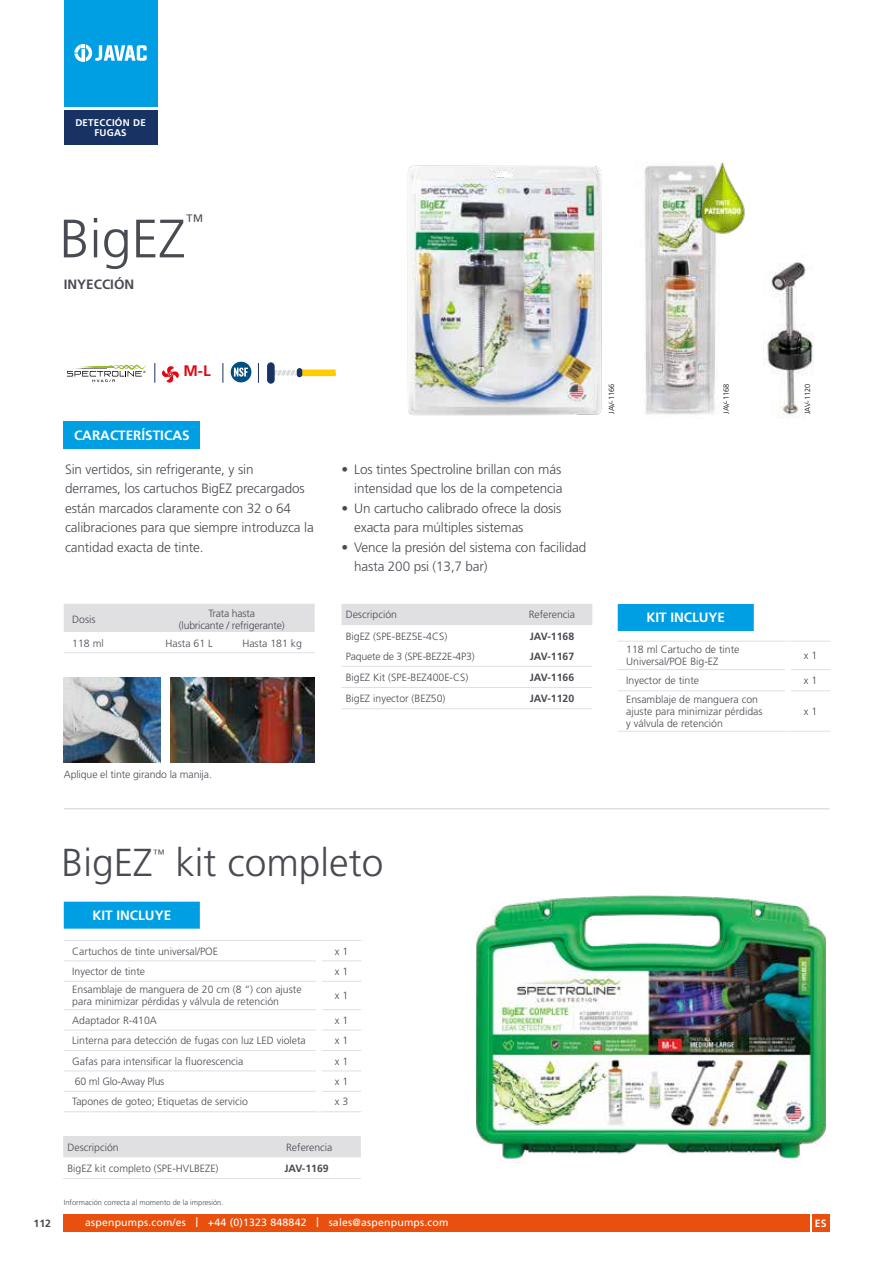
<style>
.page{position:relative;width:893px;height:1263px;background:#fff}
.page>*{position:absolute;margin:0;border:0;box-sizing:border-box;transform-origin:0 0}
.t1{font:300 54px "Frutiger LT Pro";color:#494b52}
.t2{font:300 39px "Frutiger LT Pro";color:#494b52}
.t3{font:300 18px "Frutiger LT Pro";color:#494b52}
.t4{font:700 15.3px "Frutiger LT Pro";color:#e30613}
.t5{font:300 13.5px/19.5px "Frutiger LT Pro";letter-spacing:-.01em;color:#494b52}
.t6{font:700 13.5px "Frutiger LT Pro";color:#fff}
.t7{font:700 13.5px "Frutiger LT Pro";color:#494b52}
.t8{font:300 12px "Frutiger LT Pro";color:#494b52}
.t9{font:300 10.5px/12px "Frutiger LT Pro";color:#494b52}
.t10{font:300 10.5px/12px "Frutiger LT Pro";letter-spacing:-.02em;color:#494b52;text-align:center}
.t11{font:10.5px "Frutiger LT Pro";letter-spacing:.02em;color:#fff}
.t12{font:700 10.5px "Frutiger LT Pro";color:#494b52}
.t13{font:700 10.5px "Frutiger LT Pro";color:#fff}
.t14{font:700 9.75px/10.5px "Frutiger LT Pro";letter-spacing:.025em;color:#fff;text-align:center}
.t15{font:300 7.5px "Frutiger LT Pro";color:#494b52}
.t16{font:300 7.5px "Frutiger LT Pro";letter-spacing:-.01em;color:#000}
.s1{font-size:13.2px}
</style>
<div class="page">
<div style="left:64px;top:1214px;width:746px;height:17px;background:#e9500e"></div>
<div style="left:812px;top:1214px;width:17px;height:17px;background:#e9500e"></div>
<div style="left:64px;top:605px;width:251px;height:26px;background:#e0e0e3"></div>
<hr style="left:64px;top:604px;width:85px;height:1px;background:#e0e0e3">
<hr style="left:149px;top:604px;width:81px;height:1px;background:#e0e0e3">
<hr style="left:230px;top:604px;width:85px;height:1px;background:#e0e0e3">
<hr style="left:64px;top:631px;width:85px;height:1px;background:#e0e0e3">
<hr style="left:64px;top:652px;width:85px;height:1px;background:#e0e0e3">
<hr style="left:149px;top:631px;width:81px;height:1px;background:#e0e0e3">
<hr style="left:149px;top:652px;width:81px;height:1px;background:#e0e0e3">
<hr style="left:230px;top:631px;width:85px;height:1px;background:#e0e0e3">
<hr style="left:230px;top:652px;width:85px;height:1px;background:#e0e0e3">
<div style="left:64px;top:421px;width:136px;height:27px;background:#009fe3"></div>
<hr style="left:64px;top:808px;width:765px;height:1px;background:#e0e0e3">
<div style="left:341px;top:604px;width:251px;height:21px;background:#e0e0e3"></div>
<hr style="left:341px;top:666px;width:171px;height:1px;background:#e0e0e3">
<hr style="left:512px;top:666px;width:80px;height:1px;background:#e0e0e3">
<hr style="left:341px;top:687px;width:171px;height:1px;background:#e0e0e3">
<hr style="left:512px;top:687px;width:80px;height:1px;background:#e0e0e3">
<hr style="left:341px;top:708px;width:171px;height:1px;background:#e0e0e3">
<hr style="left:512px;top:708px;width:80px;height:1px;background:#e0e0e3">
<div style="left:618px;top:604px;width:136px;height:27px;background:#009fe3"></div>
<hr style="left:618px;top:641px;width:170px;height:1px;background:#e0e0e3">
<hr style="left:618px;top:669px;width:167px;height:1px;background:#e0e0e3">
<hr style="left:618px;top:690px;width:167px;height:1px;background:#e0e0e3">
<hr style="left:618px;top:731px;width:170px;height:1px;background:#e0e0e3">
<hr style="left:788px;top:641px;width:42px;height:1px;background:#e0e0e3">
<hr style="left:791px;top:669px;width:39px;height:1px;background:#e0e0e3">
<hr style="left:791px;top:690px;width:39px;height:1px;background:#e0e0e3">
<hr style="left:788px;top:731px;width:42px;height:1px;background:#e0e0e3">
<div style="left:785px;top:641px;width:6px;height:28px;background:#fff"></div>
<div style="left:64px;top:902px;width:136px;height:27px;background:#009fe3"></div>
<hr style="left:64px;top:940px;width:255px;height:1px;background:#e0e0e3">
<hr style="left:64px;top:960px;width:252px;height:1px;background:#e0e0e3">
<hr style="left:64px;top:981px;width:252px;height:1px;background:#e0e0e3">
<hr style="left:64px;top:1009px;width:252px;height:1px;background:#e0e0e3">
<hr style="left:319px;top:940px;width:42px;height:1px;background:#e0e0e3">
<hr style="left:322px;top:960px;width:39px;height:1px;background:#e0e0e3">
<hr style="left:322px;top:981px;width:39px;height:1px;background:#e0e0e3">
<hr style="left:322px;top:1009px;width:39px;height:1px;background:#e0e0e3">
<hr style="left:64px;top:1030px;width:252px;height:1px;background:#e0e0e3">
<hr style="left:64px;top:1050px;width:252px;height:1px;background:#e0e0e3">
<hr style="left:322px;top:1030px;width:39px;height:1px;background:#e0e0e3">
<hr style="left:322px;top:1050px;width:39px;height:1px;background:#e0e0e3">
<hr style="left:64px;top:1070px;width:252px;height:1px;background:#e0e0e3">
<hr style="left:64px;top:1091px;width:252px;height:1px;background:#e0e0e3">
<hr style="left:64px;top:1111px;width:255px;height:1px;background:#e0e0e3">
<hr style="left:322px;top:1070px;width:39px;height:1px;background:#e0e0e3">
<hr style="left:322px;top:1091px;width:39px;height:1px;background:#e0e0e3">
<hr style="left:319px;top:1111px;width:42px;height:1px;background:#e0e0e3">
<div style="left:63px;top:1136px;width:298px;height:21px;background:#e0e0e3"></div>
<hr style="left:63px;top:1178px;width:217px;height:1px;background:#e0e0e3">
<hr style="left:280px;top:1178px;width:81px;height:1px;background:#e0e0e3">
<img style="left:64px;top:677px;width:96px;height:86px">
<img style="left:170px;top:677px;width:145px;height:86px">
<svg style="left:154px;top:363px;width:1px;height:20px"></svg>
<svg style="left:67px;top:364px;width:80px;height:18px"></svg>
<svg style="left:162px;top:366px;width:17px;height:17px"></svg>
<div style="left:268px;top:363px;width:6px;height:20px;background:#183264;border-radius:3px"></div>
<div style="left:267px;top:362px;width:8px;height:22px;border:1px solid #183264;border-radius:3px"></div>
<svg style="left:273px;top:369px;width:63px;height:7px"></svg>
<div style="left:297px;top:368px;width:5px;height:9px;background:#183264;border-radius:3px"></div>
<svg style="left:222px;top:363px;width:1px;height:20px"></svg>
<svg style="left:258px;top:363px;width:1px;height:20px"></svg>
<svg style="left:231px;top:362px;width:20px;height:20px"></svg>
<svg style="left:234px;top:368px;width:14px;height:9px"></svg>
<img style="left:407px;top:165px;width:195px;height:251px">
<img style="left:645px;top:165px;width:71px;height:250px">
<img style="left:763px;top:262px;width:51px;height:155px">
<img style="left:695px;top:162px;width:50px;height:77px">
<img style="left:476px;top:895px;width:349px;height:268px">
<svg style="left:64px;top:0;width:93px;height:145px;background:#168bc6"></svg>
<p class="t14" style="left:75px;top:117px;width:72px">DETECCIÓN DE<br>FUGAS</p>
<h1 class="t1" style="left:60px;top:207px;width:128px">BigEZ</h1>
<h3 class="t3" style="left:186px;top:211px;width:19px">™</h3>
<p class="t7" style="left:64px;top:276px;width:72px">INYECCIÓN</p>
<h3 class="t4" style="left:184px;top:361px;width:29px">M-L</h3>
<p class="t6" style="left:74px;top:427px;width:117px">CARACTERÍSTICAS</p>
<p class="t5" style="left:65px;top:459px;width:250px">Sin vertidos, sin refrigerante, y sin<br>derrames, los cartuchos BigEZ precargados están marcados claramente con 32 o 64 calibraciones para que siempre introduzca la cantidad exacta de tinte.</p>
<p class="t5" style="left:341px;top:459px;width:223px;text-align:right">• Los tintes Spectroline brillan con más intensidad que los de la competencia</p>
<p class="t5" style="left:354px;top:498px;width:209px;text-indent:-13px">• Un cartucho calibrado ofrece la dosis exacta para múltiples sistemas</p>
<p class="t5" style="left:354px;top:537px;width:233px;text-indent:-13px">• Vence la presión del sistema con facilidad hasta 200 psi (13,7 bar)</p>
<p class="t9" style="left:72px;top:614px;width:25px">Dosis</p>
<p class="t10" style="left:179px;top:608px;width:107px">Trata hasta<br>(lubricante / refrigerante)</p>
<p class="t9" style="left:72px;top:637px;width:33px">118 ml</p>
<p class="t9" style="left:166px;top:637px;width:49px">Hasta 61 L</p>
<p class="t9" style="left:242px;top:637px;width:61px">Hasta 181 kg</p>
<p class="t9" style="left:64px;top:768px;width:150px">Aplique el tinte girando la manija.</p>
<p class="t9" style="left:346px;top:609px;width:53px">Descripción</p>
<p class="t9" style="left:529px;top:609px;width:48px">Referencia</p>
<p class="t9" style="left:346px;top:630px;width:103px">BigEZ (SPE-BEZ5E-4CS)</p>
<p class="t12" style="left:530px;top:630px;width:46px">JAV-1168</p>
<p class="t10" style="left:346px;top:651px;width:131px">Paquete de 3 (SPE-BEZ2E-4P3)</p>
<p class="t12" style="left:530px;top:650px;width:46px">JAV-1167</p>
<p class="t9" style="left:346px;top:671px;width:124px">BigEZ Kit (SPE-BEZ400E-CS)</p>
<p class="t12" style="left:530px;top:671px;width:46px">JAV-1166</p>
<p class="t9" style="left:346px;top:692px;width:101px">BigEZ inyector (BEZ50)</p>
<p class="t12" style="left:530px;top:692px;width:46px">JAV-1120</p>
<p class="t16" style="left:607px;top:414px;width:31px;rotate:-90deg">JAV-1166</p>
<p class="t16" style="left:722px;top:414px;width:31px;rotate:-90deg">JAV-1168</p>
<p class="t16" style="left:803px;top:414px;width:31px;rotate:-90deg">JAV-1120</p>
<p class="t6" style="left:646px;top:610px;width:80px">KIT INCLUYE</p>
<p class="t9" style="left:626px;top:644px;width:115px">118 ml Cartucho de tinte<br>Universal/POE Big-EZ</p>
<p class="t9" style="left:804px;top:650px;width:15px">x 1</p>
<p class="t9" style="left:626px;top:675px;width:74px">Inyector de tinte</p>
<p class="t9" style="left:804px;top:675px;width:15px">x 1</p>
<p class="t9" style="left:626px;top:693px;width:138px">Ensamblaje de manguera con ajuste para minimizar pérdidas y válvula de retención</p>
<p class="t9" style="left:804px;top:705px;width:15px">x 1</p>
<h2 class="t2" style="left:62px;top:839px;width:93px">BigEZ</h2>
<p class="t8" style="left:153px;top:846px;width:13px">™</p>
<h2 class="t2" style="left:175px;top:839px;width:209px">kit completo</h2>
<p class="t6" style="left:92px;top:907px;width:80px">KIT INCLUYE</p>
<p class="t9" style="left:72px;top:945px;width:147px">Cartuchos de tinte universal/POE</p>
<p class="t9" style="left:335px;top:945px;width:15px">x 1</p>
<p class="t9" style="left:72px;top:965px;width:74px">Inyector de tinte</p>
<p class="t9" style="left:335px;top:965px;width:15px">x 1</p>
<p class="t9" style="left:72px;top:984px;width:231px">Ensamblaje de manguera de 20 cm (8 “) con ajuste para minimizar pérdidas y válvula de retención</p>
<p class="t9" style="left:335px;top:990px;width:15px">x 1</p>
<p class="t9" style="left:72px;top:1014px;width:86px">Adaptador R-410A</p>
<p class="t9" style="left:335px;top:1014px;width:15px">x 1</p>
<p class="t9" style="left:72px;top:1035px;width:235px">Linterna para detección de fugas con luz LED violeta</p>
<p class="t9" style="left:335px;top:1035px;width:15px">x 1</p>
<p class="t9" style="left:72px;top:1055px;width:173px">Gafas para intensificar la fluorescencia</p>
<p class="t9" style="left:335px;top:1055px;width:15px">x 1</p>
<p class="t10" style="left:75px;top:1075px;width:91px">60 ml Glo-Away Plus</p>
<p class="t9" style="left:335px;top:1075px;width:15px">x 1</p>
<p class="t9" style="left:72px;top:1096px;width:177px">Tapones de goteo; Etiquetas de servicio</p>
<p class="t9" style="left:335px;top:1096px;width:15px">x 3</p>
<p class="t9" style="left:67px;top:1141px;width:53px">Descripción</p>
<p class="t9" style="left:286px;top:1141px;width:48px">Referencia</p>
<p class="t9" style="left:67px;top:1162px;width:153px">BigEZ kit completo (SPE-HVLBEZE)</p>
<p class="t12" style="left:284px;top:1162px;width:46px">JAV-1169</p>
<p class="t15" style="left:64px;top:1198px;width:161px">Información correcta al momento de la impresión.</p>
<p class="t12" style="left:34px;top:1217px;width:19px">112</p>
<p class="t11" style="left:85px;top:1216px;width:365px">aspenpumps.com/es <span class="s1">l</span> +44 (0)1323 848842 <span class="s1">l</span> sales@aspenpumps.com</p>
<p class="t13" style="left:815px;top:1217px;width:13px">ES</p>
</div>
